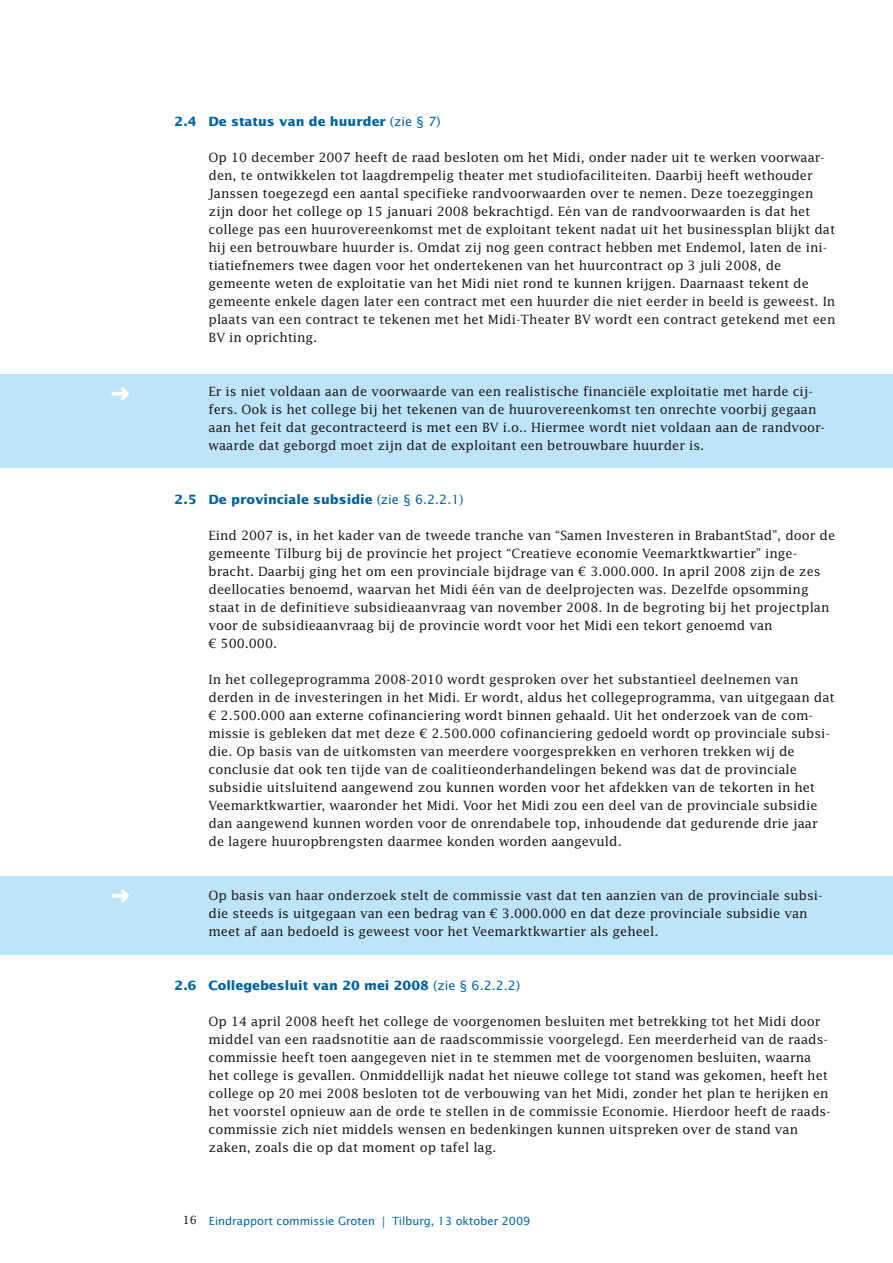
<style>
.page{position:relative;width:893px;height:1263px;background:#fff}
.page>*{position:absolute;margin:0;border:0;box-sizing:border-box;transform-origin:0 0}
.t1{font:12.75px/18px "Lucida Std";color:#1a171c}
.t2{font:700 12.75px "Lucida Sans Std";color:#0063a2}
.t3{font:11.25px "Lucida Sans Std";color:#0063a2}
.s1{font-weight:400}
.s2{font-family:"Lucida Std";color:#1a171c}
</style>
<div class="page">
<div style="left:0;top:876px;width:893px;height:79px;background:#bde4f7"></div>
<div style="left:0;top:374px;width:893px;height:94px;background:#bde4f7"></div>
<p class="t2" style="left:175px;top:114px;width:23px">2.4</p>
<p class="t2" style="left:208px;top:114px;width:234px">De status van de huurder <span class="s1">(zie § 7)</span></p>
<p class="t1" style="left:208px;top:148px;width:628px">Op 10 december 2007 heeft de raad besloten om het Midi, onder nader uit te werken voorwaar&shy;den, te ontwikkelen tot laagdrempelig theater met studiofaciliteiten. Daarbij heeft wethouder Janssen toegezegd een aantal specifieke randvoorwaarden over te nemen. Deze toezeggingen zijn door het college op 15 januari 2008 bekrachtigd. Eén van de randvoorwaarden is dat het college pas een huurovereenkomst met de exploitant tekent nadat uit het businessplan blijkt dat hij een betrouwbare huurder is. Omdat zij nog geen contract hebben met Endemol, laten de ini&shy;tiatiefnemers twee dagen voor het ondertekenen van het huurcontract op 3 juli 2008, de gemeente weten de exploitatie van het Midi niet rond te kunnen krijgen. Daarnaast tekent de gemeente enkele dagen later een contract met een huurder die niet eerder in beeld is geweest. In plaats van een contract te tekenen met het Midi-Theater BV wordt een contract getekend met een BV in oprichting.</p>
<p class="t1" style="left:208px;top:382px;width:618px">Er is niet voldaan aan de voorwaarde van een realistische financiële exploitatie met harde cij&shy;fers. Ook is het college bij het tekenen van de huurovereenkomst ten onrechte voorbij gegaan aan het feit dat gecontracteerd is met een BV i.o.. Hiermee wordt niet voldaan aan de randvoor&shy;waarde dat geborgd moet zijn dat de exploitant een betrouwbare huurder is.</p>
<p class="t2" style="left:175px;top:492px;width:23px">2.5</p>
<p class="t2" style="left:208px;top:492px;width:257px">De provinciale subsidie <span class="s1">(zie § 6.2.2.1)</span></p>
<p class="t1" style="left:208px;top:526px;width:628px">Eind 2007 is, in het kader van de tweede tranche van “Samen Investeren in BrabantStad”, door de gemeente Tilburg bij de provincie het project “Creatieve economie Veemarktkwartier” inge&shy;bracht. Daarbij ging het om een provinciale bijdrage van € 3.000.000. In april 2008 zijn de zes deellocaties benoemd, waarvan het Midi één van de deelprojecten was. Dezelfde opsomming staat in de definitieve subsidieaanvraag van november 2008. In de begroting bij het projectplan voor de subsidieaanvraag bij de provincie wordt voor het Midi een tekort genoemd van<br>€ 500.000.</p>
<p class="t1" style="left:208px;top:670px;width:628px">In het collegeprogramma 2008-2010 wordt gesproken over het substantieel deelnemen van derden in de investeringen in het Midi. Er wordt, aldus het collegeprogramma, van uitgegaan dat € 2.500.000 aan externe cofinanciering wordt binnen gehaald. Uit het onderzoek van de com&shy;missie is gebleken dat met deze € 2.500.000 cofinanciering gedoeld wordt op provinciale subsi&shy;die. Op basis van de uitkomsten van meerdere voorgesprekken en verhoren trekken wij de conclusie dat ook ten tijde van de coalitieonderhandelingen bekend was dat de provinciale subsidie uitsluitend aangewend zou kunnen worden voor het afdekken van de tekorten in het Veemarktkwartier, waaronder het Midi. Voor het Midi zou een deel van de provinciale subsidie dan aangewend kunnen worden voor de onrendabele top, inhoudende dat gedurende drie jaar de lagere huuropbrengsten daarmee konden worden aangevuld.</p>
<p class="t1" style="left:208px;top:886px;width:616px">Op basis van haar onderzoek stelt de commissie vast dat ten aanzien van de provinciale subsi&shy;die steeds is uitgegaan van een bedrag van € 3.000.000 en dat deze provinciale subsidie van meet af aan bedoeld is geweest voor het Veemarktkwartier als geheel.</p>
<p class="t2" style="left:175px;top:978px;width:23px">2.6</p>
<p class="t2" style="left:208px;top:978px;width:313px">Collegebesluit van 20 mei 2008 <span class="s1">(zie § 6.2.2.2)</span></p>
<p class="t1" style="left:208px;top:1012px;width:624px">Op 14 april 2008 heeft het college de voorgenomen besluiten met betrekking tot het Midi door middel van een raadsnotitie aan de raadscommissie voorgelegd. Een meerderheid van de raads&shy;commissie heeft toen aangegeven niet in te stemmen met de voorgenomen besluiten, waarna het college is gevallen. Onmiddellijk nadat het nieuwe college tot stand was gekomen, heeft het college op 20 mei 2008 besloten tot de verbouwing van het Midi, zonder het plan te herijken en het voorstel opnieuw aan de orde te stellen in de commissie Economie. Hierdoor heeft de raads&shy;commissie zich niet middels wensen en bedenkingen kunnen uitspreken over de stand van zaken, zoals die op dat moment op tafel lag.</p>
<p class="t3" style="left:183px;top:1214px;width:349px"><span class="s2">16</span> Eindrapport commissie Groten | Tilburg, 13 oktober 2009</p>
</div>
